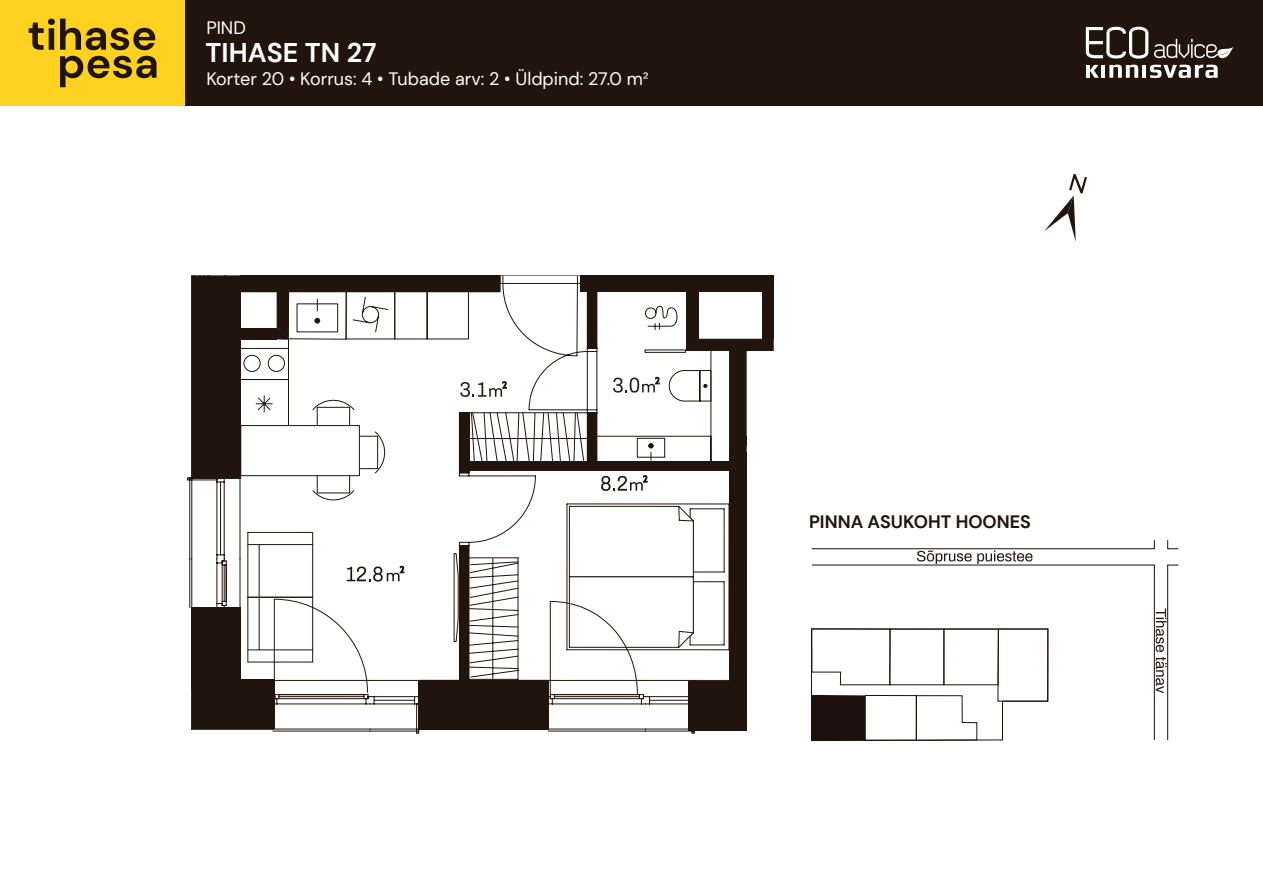
<style>
.page{position:relative;width:1263px;height:893px;background:#fff}
.page>*{position:absolute;margin:0;border:0;box-sizing:border-box;transform-origin:0 0}
.t1{font:700 27px "DM Sans";color:#fff}
.t2{font:18px "DM Sans";color:#fff}
.t3{font:700 18px "DM Sans";color:#21140d}
</style>
<div class="page">
<div style="left:0;top:0;width:1263px;height:106px;background:#21140d"></div>
<svg style="left:1086px;top:27px;width:62px;height:32px"></svg>
<svg style="left:1154px;top:39px;width:79px;height:20px"></svg>
<hr style="left:1086px;top:65px;width:4px;height:13px;background:#fff">
<svg style="left:1090px;top:65px;width:9px;height:13px"></svg>
<hr style="left:1101px;top:65px;width:4px;height:13px;background:#fff">
<svg style="left:1109px;top:65px;width:29px;height:13px"></svg>
<hr style="left:1142px;top:65px;width:4px;height:13px;background:#fff">
<svg style="left:1150px;top:65px;width:67px;height:13px"></svg>
<div style="left:0;top:0;width:184px;height:106px;background:#ffd121"></div>
<svg style="left:29px;top:19px;width:126px;height:31px"></svg>
<svg style="left:60px;top:56px;width:97px;height:31px"></svg>
<svg style="left:811px;top:540px;width:368px;height:200px"></svg>
<svg style="left:1155px;top:608px;width:12px;height:85px"></svg>
<svg style="left:917px;top:550px;width:54px;height:14px"></svg>
<svg style="left:977px;top:550px;width:55px;height:14px"></svg>
<svg style="left:811px;top:628px;width:237px;height:113px"></svg>
<svg style="left:1044px;top:174px;width:43px;height:68px"></svg>
<div style="left:581px;top:275px;width:193px;height:17px;background:#21140d"></div>
<svg style="left:187px;top:275px;width:552px;height:459px"></svg>
<div style="left:192px;top:680px;width:83px;height:49px;background:#21140d"></div>
<div style="left:192px;top:607px;width:49px;height:83px;background:#21140d"></div>
<div style="left:729px;top:452px;width:9px;height:231px;background:#21140d"></div>
<div style="left:738px;top:452px;width:8px;height:231px;background:#21140d"></div>
<hr style="left:688px;top:696px;width:86px;height:1px;background:#4f423d">
<div style="left:688px;top:680px;width:58px;height:50px;background:#21140d"></div>
<svg style="left:588px;top:290px;width:159px;height:361px"></svg>
<svg style="left:418px;top:503px;width:311px;height:226px"></svg>
<svg style="left:239px;top:479px;width:35px;height:201px"></svg>
<svg style="left:192px;top:275px;width:97px;height:204px"></svg>
<div style="left:241px;top:426px;width:118px;height:50px;background:#fff"></div>
<div style="left:240px;top:425px;width:120px;height:51px;border:1px solid #21140d"></div>
<svg style="left:274px;top:283px;width:314px;height:410px"></svg>
<svg style="left:347px;top:566px;width:57px;height:15px"></svg>
<svg style="left:459px;top:291px;width:315px;height:200px"></svg>
<hr style="left:469px;top:412px;width:118px;height:1px;background:#21140d">
<p class="t2" style="left:206px;top:17px;width:41px">PIND</p>
<p class="t2" style="left:205px;top:22px;width:41px">PIND</p>
<h1 class="t1" style="left:206px;top:36px;width:172px">TIHASE TN 27</h1>
<p class="t2" style="left:206px;top:67px;width:444px">Korter 20 • Korrus: 4 • Tubade arv: 2 • Üldpind: 27.0 m²</p>
<p class="t3" style="left:809px;top:511px;width:223px">PINNA ASUKOHT HOONES</p>
</div>
